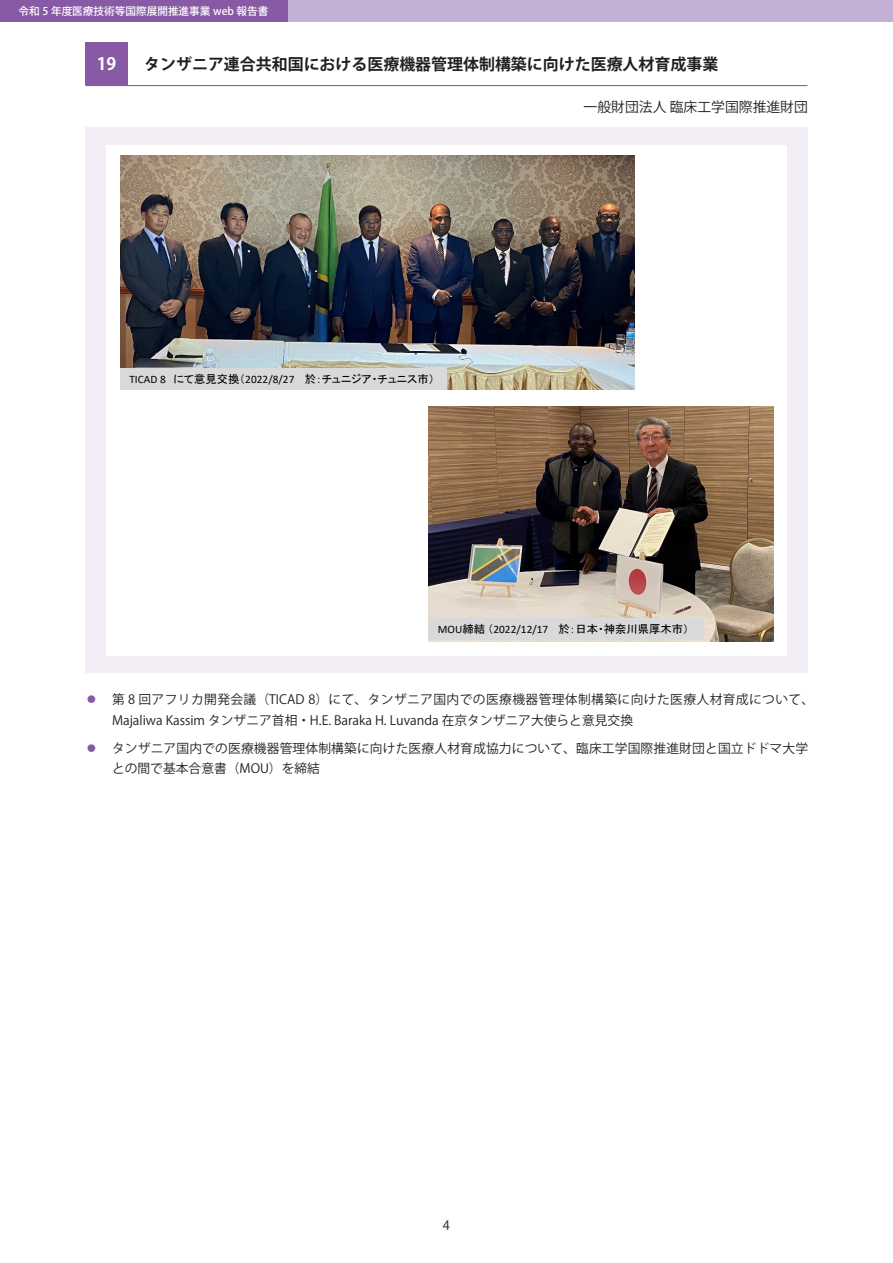
<style>
.page{position:relative;width:893px;height:1263px;background:#fff}
.page>*{position:absolute;margin:0;border:0;box-sizing:border-box;transform-origin:0 0}
.t1{font:700 16.95px "Koz Go Pr 6 N";color:#fff}
.t2{font:700 15.9px "Koz Go Pr 6 N";color:#231f20}
.t3{font:13.8px "Koz Go Pr 6 N";color:#231f20}
.t4{font:12.75px/20.2px "Koz Go Pr 6 N";letter-spacing:.01em;color:#231f20}
.t5{font:11.4px "MS P Gothic";color:#000}
.t6{font:500 10.65px "Koz Go Pr 6 N";color:#fff}
.s1{font-family:"Calibri"}
.s2{color:#8859a4}
</style>
<div class="page">
<div style="left:0;top:0;width:893px;height:21px;background:#c4b0d4"></div>
<div style="left:86px;top:128px;width:722px;height:545px;background:#f3eef6"></div>
<div style="left:0;top:0;width:287px;height:21px;background:#8859a4"></div>
<hr style="left:85px;top:85px;width:723px;height:1px;background:#8859a4">
<div style="left:85px;top:43px;width:43px;height:42px;background:#8859a4"></div>
<div style="left:107px;top:145px;width:680px;height:510px;background:#fff"></div>
<img style="left:120px;top:155px;width:514px;height:234px">
<div style="left:120px;top:368px;width:327px;height:22px;background:#d9d9d9"></div>
<img style="left:428px;top:407px;width:346px;height:234px">
<div style="left:428px;top:618px;width:276px;height:21px;background:#d9d9d9"></div>
<p class="t6" style="left:19px;top:5px;width:251px">令和 5 年度医療技術等国際展開推進事業 web 報告書</p>
<h1 class="t1" style="left:97px;top:54px;width:21px">19</h1>
<p class="t2" style="left:144px;top:56px;width:576px">タンザニア連合共和国における医療機器管理体制構築に向けた医療人材育成事業</p>
<p class="t3" style="left:584px;top:99px;width:226px">一般財団法人 臨床工学国際推進財団</p>
<p class="t5" style="left:129px;top:373px;width:307px"><span class="s1">TICAD 8</span> にて意見交換（<span class="s1">2022/8/27</span> 於：チュニジア・チュニス市）</p>
<p class="t5" style="left:438px;top:623px;width:253px"><span class="s1">MOU</span>締結（<span class="s1">2022/12/17</span> 於：日本・神奈川県厚木市）</p>
<p class="t4" style="left:112px;top:690px;width:703px;text-indent:-27px"><span class="s2">⚫</span> 第 8 回アフリカ開発会議（TICAD 8）にて、タンザニア国内での医療機器管理体制構築に向けた医療人材育成について、<br>Majaliwa Kassim タンザニア首相・ H.E. Baraka H. Luvanda 在京タンザニア大使らと意見交換</p>
<p class="t4" style="left:112px;top:739px;width:698px;text-indent:-27px"><span class="s2">⚫</span> タンザニア国内での医療機器管理体制構築に向けた医療人材育成協力について、臨床工学国際推進財団と国立ドドマ大学との間で基本合意書（MOU）を締結</p>
<p class="t4" style="left:443px;top:1215px;width:9px">4</p>
</div>
